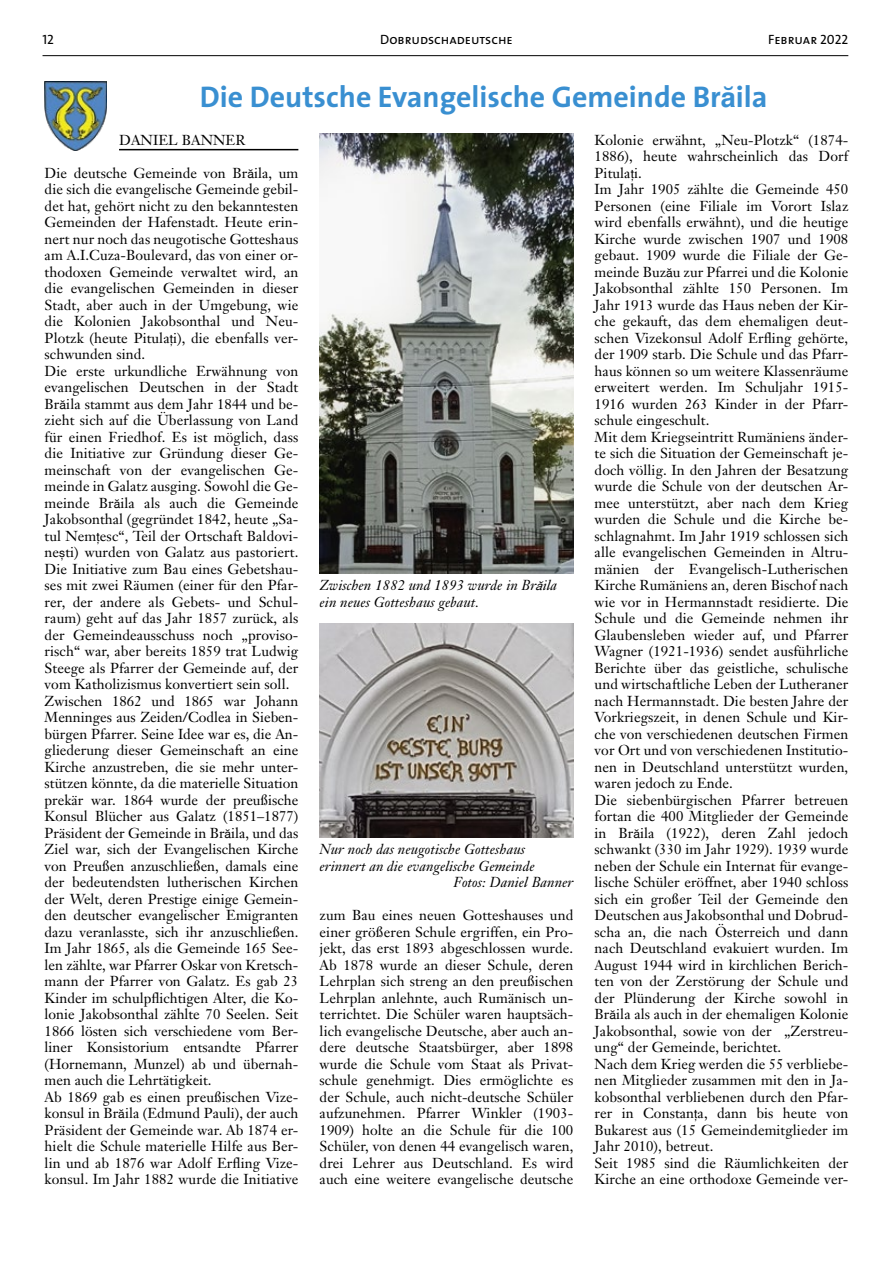
<style>
.page{position:relative;width:893px;height:1263px;background:#fff}
.page>*{position:absolute;margin:0;border:0;box-sizing:border-box;transform-origin:0 0}
.t1{font:700 30px "The Sans";color:#398fd1}
.t2{font:14.25px/16.5px "Janson Text";letter-spacing:.005em;color:#000}
.t3{font:italic 14.25px/16.5px "Janson Text";letter-spacing:.005em;color:#000}
.t4{font:13.5px "The Sans Caps";color:#000}
.s1{font-family:"Helvetica";font-size:27px}
.s2{font-family:"Helvetica";font-size:12px}
</style>
<div class="page">
<hr style="left:43px;top:55px;width:805px;height:1px;background:#000">
<hr style="left:119px;top:149px;width:179px;height:1px;background:#000">
<img style="left:320px;top:134px;width:253px;height:440px">
<img style="left:320px;top:623px;width:253px;height:215px">
<img style="left:45px;top:81px;width:61px;height:70px">
<p class="t4" style="left:43px;top:28px;width:13px">12</p>
<p class="t4" style="left:380px;top:28px;width:134px">Dobrudschadeutsche</p>
<p class="t4" style="left:768px;top:28px;width:82px">Februar 2022</p>
<h1 class="t1" style="left:200px;top:71px;width:569px">Die Deutsche Evangelische Gemeinde Br<span class="s1">ă</span>ila</h1>
<p class="t2" style="left:119px;top:131px;width:128px">DANIEL BANNER</p>
<p class="t2" style="left:45px;top:164px;width:255px">Die deutsche Gemeinde von Br<span class="s2">ă</span>ila, um die sich die evangelische Gemeinde gebil&shy;det hat, gehört nicht zu den bekanntesten Gemeinden der Hafenstadt. Heute erin&shy;nert nur noch das neugotische Gotteshaus am A.I.Cuza-Boulevard, das von einer or&shy;thodoxen Gemeinde verwaltet wird, an die evangelischen Gemeinden in dieser Stadt, aber auch in der Umgebung, wie die Kolonien Jakobsonthal und Neu-Plotzk (heute Pitula<span class="s2">ț</span>i), die ebenfalls ver&shy;schwunden sind.<br>Die erste urkundliche Erwähnung von evangelischen Deutschen in der Stadt Br<span class="s2">ă</span>ila stammt aus dem Jahr 1844 und be&shy;zieht sich auf die Überlassung von Land für einen Friedhof. Es ist möglich, dass die Initiative zur Gründung dieser Ge&shy;meinschaft von der evangelischen Ge&shy;meinde in Galatz ausging. Sowohl die Ge&shy;meinde Br<span class="s2">ă</span>ila als auch die Gemeinde Jakobsonthal (gegründet 1842, heute „Sa&shy;tul Nem<span class="s2">ț</span>esc“, Teil der Ortschaft Baldovi&shy;ne<span class="s2">ș</span>ti) wurden von Galatz aus pastoriert.<br>Die Initiative zum Bau eines Gebetshau&shy;ses mit zwei Räumen (einer für den Pfar&shy;rer, der andere als Gebets- und Schul&shy;raum) geht auf das Jahr 1857 zurück, als der Gemeindeausschuss noch „proviso&shy;risch“ war, aber bereits 1859 trat Ludwig Steege als Pfarrer der Gemeinde auf, der vom Katholizismus konvertiert sein soll.<br>Zwischen 1862 und 1865 war Johann Menninges aus Zeiden/Codlea in Sieben&shy;bürgen Pfarrer. Seine Idee war es, die An&shy;gliederung dieser Gemeinschaft an eine Kirche anzustreben, die sie mehr unter&shy;stützen könnte, da die materielle Situation prekär war. 1864 wurde der preußische Konsul Blücher aus Galatz (1851–1877)<br>Präsident der Gemeinde in Br<span class="s2">ă</span>ila, und das Ziel war, sich der Evangelischen Kirche von Preußen anzuschließen, damals eine der bedeutendsten lutherischen Kirchen der Welt, deren Prestige einige Gemein&shy;den deutscher evangelischer Emigranten dazu veranlasste, sich ihr anzuschließen.<br>Im Jahr 1865, als die Gemeinde 165 See&shy;len zählte, war Pfarrer Oskar von Kretsch&shy;mann der Pfarrer von Galatz. Es gab 23<br>Kinder im schulpflichtigen Alter, die Ko&shy;lonie Jakobsonthal zählte 70 Seelen. Seit 1866 lösten sich verschiedene vom Ber&shy;liner Konsistorium entsandte Pfarrer (Hornemann, Munzel) ab und übernah&shy;men auch die Lehrtätigkeit.<br>Ab 1869 gab es einen preußischen Vize&shy;konsul in Br<span class="s2">ă</span>ila (Edmund Pauli), der auch Präsident der Gemeinde war. Ab 1874 er&shy;hielt die Schule materielle Hilfe aus Ber&shy;lin und ab 1876 war Adolf Erfling Vize&shy;konsul. Im Jahr 1882 wurde die Initiative</p>
<p class="t3" style="left:320px;top:577px;width:239px">Zwischen 1882 und 1893 wurde in Br<span class="s2">ă</span>ila ein neues Gotteshaus gebaut.</p>
<p class="t3" style="left:320px;top:841px;width:207px">Nur noch das neugotische Gotteshaus</p>
<p class="t3" style="left:320px;top:858px;width:216px">erinnert an die evangelische Gemeinde</p>
<p class="t3" style="left:453px;top:874px;width:121px">Fotos: Daniel Banner</p>
<p class="t2" style="left:320px;top:907px;width:255px;text-align:justify">zum Bau eines neuen Gotteshauses und einer größeren Schule ergriffen, ein Pro&shy;jekt, das erst 1893 abgeschlossen wurde.<br>Ab 1878 wurde an dieser Schule, deren Lehrplan sich streng an den preußischen Lehrplan anlehnte, auch Rumänisch un&shy;terrichtet. Die Schüler waren hauptsäch&shy;lich evangelische Deutsche, aber auch an&shy;dere deutsche Staatsbürger, aber 1898 wurde die Schule vom Staat als Privat&shy;schule genehmigt. Dies ermöglichte es der Schule, auch nicht-deutsche Schüler aufzunehmen. Pfarrer Winkler (1903- 1909) holte an die Schule für die 100<br>Schüler, von denen 44 evangelisch waren, drei Lehrer aus Deutschland. Es wird auch eine weitere evangelische deutsche</p>
<p class="t2" style="left:595px;top:131px;width:255px">Kolonie erwähnt, „Neu-Plotzk“ (1874- 1886), heute wahrscheinlich das Dorf Pitula<span class="s2">ț</span>i.<br>Im Jahr 1905 zählte die Gemeinde 450<br>Personen (eine Filiale im Vorort Islaz wird ebenfalls erwähnt), und die heutige Kirche wurde zwischen 1907 und 1908 gebaut. 1909 wurde die Filiale der Ge&shy;meinde Buz<span class="s2">ă</span>u zur Pfarrei und die Kolonie Jakobsonthal zählte 150 Personen. Im Jahr 1913 wurde das Haus neben der Kir&shy;che gekauft, das dem ehemaligen deut&shy;schen Vizekonsul Adolf Erfling gehörte, der 1909 starb. Die Schule und das Pfarr&shy;haus können so um weitere Klassenräume erweitert werden. Im Schuljahr 1915- 1916 wurden 263 Kinder in der Pfarr&shy;schule eingeschult.<br>Mit dem Kriegseintritt Rumäniens änder&shy;te sich die Situation der Gemeinschaft je&shy;doch völlig. In den Jahren der Besatzung wurde die Schule von der deutschen Ar&shy;mee unterstützt, aber nach dem Krieg wurden die Schule und die Kirche be&shy;schlagnahmt. Im Jahr 1919 schlossen sich alle evangelischen Gemeinden in Altru&shy;mänien der Evangelisch-Lutherischen Kirche Rumäniens an, deren Bischof nach wie vor in Hermannstadt residierte. Die Schule und die Gemeinde nehmen ihr Glaubensleben wieder auf, und Pfarrer Wagner (1921-1936) sendet ausführliche Berichte über das geistliche, schulische und wirtschaftliche Leben der Lutheraner nach Hermannstadt. Die besten Jahre der Vorkriegszeit, in denen Schule und Kir&shy;che von verschiedenen deutschen Firmen vor Ort und von verschiedenen Institutio&shy;nen in Deutschland unterstützt wurden, waren jedoch zu Ende.<br>Die siebenbürgischen Pfarrer betreuen fortan die 400 Mitglieder der Gemeinde in Br<span class="s2">ă</span>ila (1922), deren Zahl jedoch schwankt (330 im Jahr 1929). 1939 wurde neben der Schule ein Internat für evange&shy;lische Schüler eröffnet, aber 1940 schloss sich ein großer Teil der Gemeinde den Deutschen aus Jakobsonthal und Dobrud&shy;scha an, die nach Österreich und dann nach Deutschland evakuiert wurden. Im August 1944 wird in kirchlichen Berich&shy;ten von der Zerstörung der Schule und der Plünderung der Kirche sowohl in Br<span class="s2">ă</span>ila als auch in der ehemaligen Kolonie Jakobsonthal, sowie von der „Zerstreu&shy;ung“ der Gemeinde, berichtet.<br>Nach dem Krieg werden die 55 verbliebe&shy;nen Mitglieder zusammen mit den in Ja&shy;kobsonthal verbliebenen durch den Pfar&shy;rer in Constan<span class="s2">ț</span>a, dann bis heute von Bukarest aus (15 Gemeindemitglieder im Jahr 2010), betreut.<br>Seit 1985 sind die Räumlichkeiten der Kirche an eine orthodoxe Gemeinde ver-</p>
</div>
